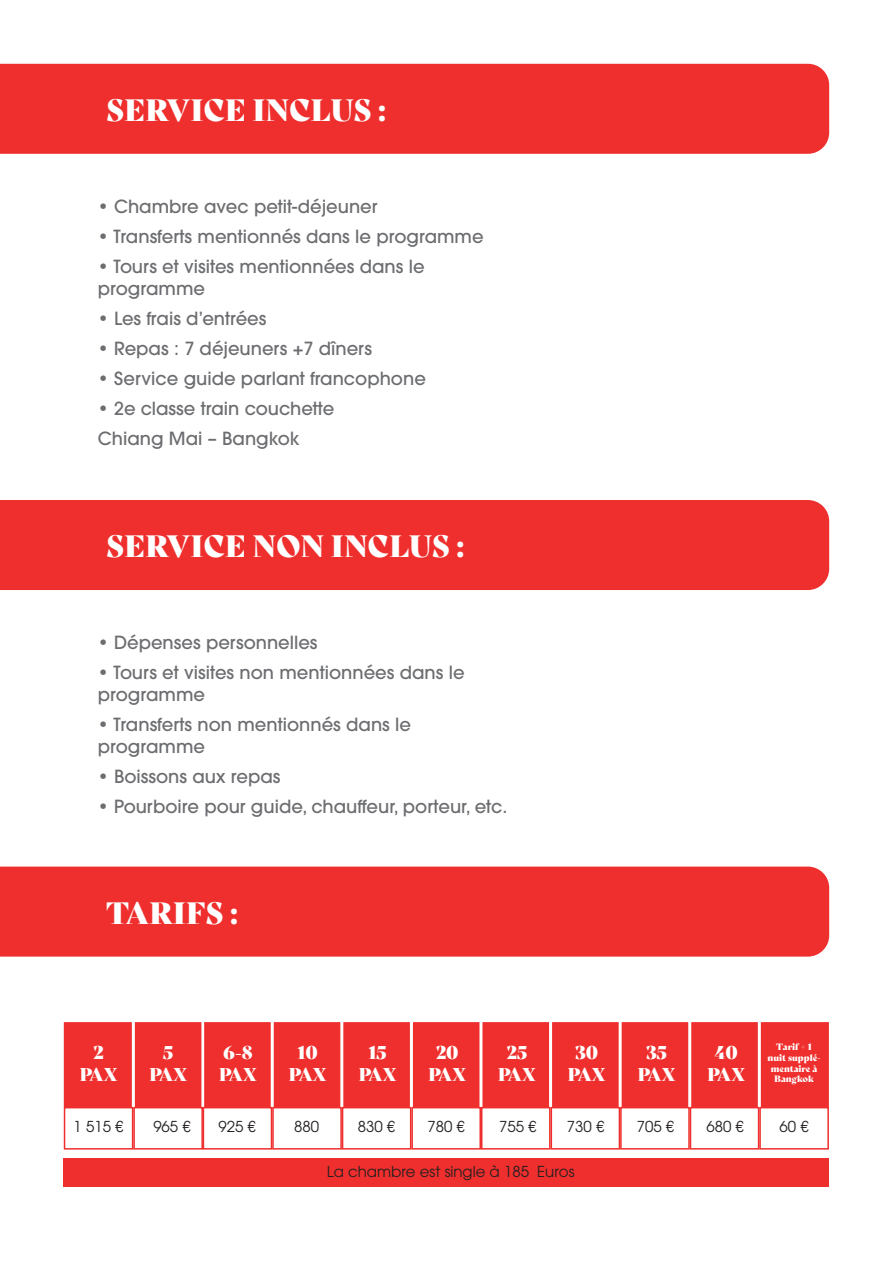
<style>
.page{position:relative;width:893px;height:1263px;background:#fff}
.page>*{position:absolute;margin:0;border:0;box-sizing:border-box;transform-origin:0 0}
.t1{font:30px "Bely Display";color:#fff}
.t2{font:500 18px/21.6px "ITC Avant Garde Pro";color:#6c6d70}
.t3{font:18px/21.6px "Bely Display";color:#fff;text-align:center}
.t4{font:15px "ITC Avant Garde Pro";color:#231f20}
.t5{font:9px/10.8px "Bely Display";color:#fff;text-align:center}
</style>
<div class="page">
<div style="left:0;top:64px;width:829px;height:90px;background:#ee2f2d"></div>
<div style="left:0;top:500px;width:829px;height:90px;background:#ee2f2d"></div>
<div style="left:0;top:866px;width:829px;height:90px;background:#ee2f2d"></div>
<div style="left:62px;top:1020px;width:71px;height:89px;background:#ee2f2d;border:2px solid #fff"></div>
<div style="left:133px;top:1020px;width:70px;height:89px;background:#ee2f2d;border:2px solid #fff"></div>
<div style="left:203px;top:1020px;width:69px;height:89px;background:#ee2f2d;border:2px solid #fff"></div>
<div style="left:272px;top:1020px;width:70px;height:89px;background:#ee2f2d;border:2px solid #fff"></div>
<div style="left:342px;top:1020px;width:69px;height:89px;background:#ee2f2d;border:2px solid #fff"></div>
<div style="left:411px;top:1020px;width:70px;height:89px;background:#ee2f2d;border:2px solid #fff"></div>
<div style="left:481px;top:1020px;width:70px;height:89px;background:#ee2f2d;border:2px solid #fff"></div>
<div style="left:551px;top:1020px;width:69px;height:89px;background:#ee2f2d;border:2px solid #fff"></div>
<div style="left:620px;top:1020px;width:70px;height:89px;background:#ee2f2d;border:2px solid #fff"></div>
<div style="left:690px;top:1020px;width:69px;height:89px;background:#ee2f2d;border:2px solid #fff"></div>
<div style="left:759px;top:1020px;width:71px;height:89px;background:#ee2f2d;border:2px solid #fff"></div>
<div style="left:64px;top:1107px;width:69px;height:42px;background:#fff;border:2px solid #ee2f2d"></div>
<div style="left:133px;top:1107px;width:70px;height:42px;background:#fff;border:2px solid #ee2f2d"></div>
<div style="left:203px;top:1107px;width:69px;height:42px;background:#fff;border:2px solid #ee2f2d"></div>
<div style="left:272px;top:1107px;width:70px;height:42px;background:#fff;border:2px solid #ee2f2d"></div>
<div style="left:342px;top:1107px;width:69px;height:42px;background:#fff;border:2px solid #ee2f2d"></div>
<div style="left:411px;top:1107px;width:70px;height:42px;background:#fff;border:2px solid #ee2f2d"></div>
<div style="left:481px;top:1107px;width:70px;height:42px;background:#fff;border:2px solid #ee2f2d"></div>
<div style="left:551px;top:1107px;width:69px;height:42px;background:#fff;border:2px solid #ee2f2d"></div>
<div style="left:620px;top:1107px;width:70px;height:42px;background:#fff;border:2px solid #ee2f2d"></div>
<div style="left:690px;top:1107px;width:69px;height:42px;background:#fff;border:2px solid #ee2f2d"></div>
<div style="left:759px;top:1107px;width:70px;height:42px;background:#fff;border:2px solid #ee2f2d"></div>
<div style="left:64px;top:1158px;width:765px;height:28px;background:#ee2f2d"></div>
<h1 class="t1" style="left:106px;top:86px;width:281px">SERVICE INCLUS :</h1>
<p class="t2" style="left:98px;top:196px;width:281px">• Chambre avec petit-déjeuner</p>
<p class="t2" style="left:98px;top:226px;width:387px">• Transferts mentionnés dans le programme</p>
<p class="t2" style="left:98px;top:256px;width:328px">• Tours et visites mentionnées dans le programme</p>
<p class="t2" style="left:98px;top:308px;width:170px">• Les frais d’entrées</p>
<p class="t2" style="left:98px;top:338px;width:276px">• Repas : 7 déjeuners +7 dîners</p>
<p class="t2" style="left:98px;top:368px;width:330px">• Service guide parlant francophone</p>
<p class="t2" style="left:98px;top:394px;width:238px;line-height:30.2px">• 2e classe train couchette<br>Chiang Mai – Bangkok</p>
<h1 class="t1" style="left:106px;top:522px;width:359px">SERVICE NON INCLUS :</h1>
<p class="t2" style="left:98px;top:632px;width:221px">• Dépenses personnelles</p>
<p class="t2" style="left:98px;top:662px;width:368px">• Tours et visites non mentionnées dans le programme</p>
<p class="t2" style="left:98px;top:714px;width:315px">• Transferts non mentionnés dans le programme</p>
<p class="t2" style="left:98px;top:765px;width:184px">• Boissons aux repas</p>
<p class="t2" style="left:98px;top:795px;width:411px">• Pourboire pour guide, chauffeur, porteur, etc.</p>
<h1 class="t1" style="left:106px;top:889px;width:133px">TARIFS :</h1>
<p class="t3" style="left:79px;top:1040px;width:40px">2<br>PAX</p>
<p class="t3" style="left:149px;top:1040px;width:40px">5<br>PAX</p>
<p class="t3" style="left:219px;top:1040px;width:40px;text-align:left">6-8<br>PAX</p>
<p class="t3" style="left:289px;top:1040px;width:40px">10<br>PAX</p>
<p class="t3" style="left:358px;top:1040px;width:40px">15<br>PAX</p>
<p class="t3" style="left:428px;top:1040px;width:40px">20<br>PAX</p>
<p class="t3" style="left:498px;top:1040px;width:40px">25<br>PAX</p>
<p class="t3" style="left:568px;top:1040px;width:40px">30<br>PAX</p>
<p class="t3" style="left:637px;top:1040px;width:40px">35<br>PAX</p>
<p class="t3" style="left:707px;top:1040px;width:40px">40<br>PAX</p>
<p class="t5" style="left:768px;top:1040px;width:55px">Tarif + 1 nuit supplé&shy;mentaire à<br>Bangkok</p>
<p class="t4" style="left:74px;top:1117px;width:51px">1 515 €</p>
<p class="t4" style="left:153px;top:1117px;width:39px">965 €</p>
<p class="t4" style="left:218px;top:1117px;width:39px">925 €</p>
<p class="t4" style="left:294px;top:1117px;width:26px">880</p>
<p class="t4" style="left:358px;top:1117px;width:39px">830 €</p>
<p class="t4" style="left:427px;top:1117px;width:39px">780 €</p>
<p class="t4" style="left:499px;top:1117px;width:39px">755 €</p>
<p class="t4" style="left:567px;top:1117px;width:39px">730 €</p>
<p class="t4" style="left:637px;top:1117px;width:39px">705 €</p>
<p class="t4" style="left:706px;top:1117px;width:39px">680 €</p>
<p class="t4" style="left:780px;top:1117px;width:31px">60 €</p>
<p class="t4" style="left:327px;top:1162px;width:249px">La chambre est single à 185 Euros</p>
</div>
